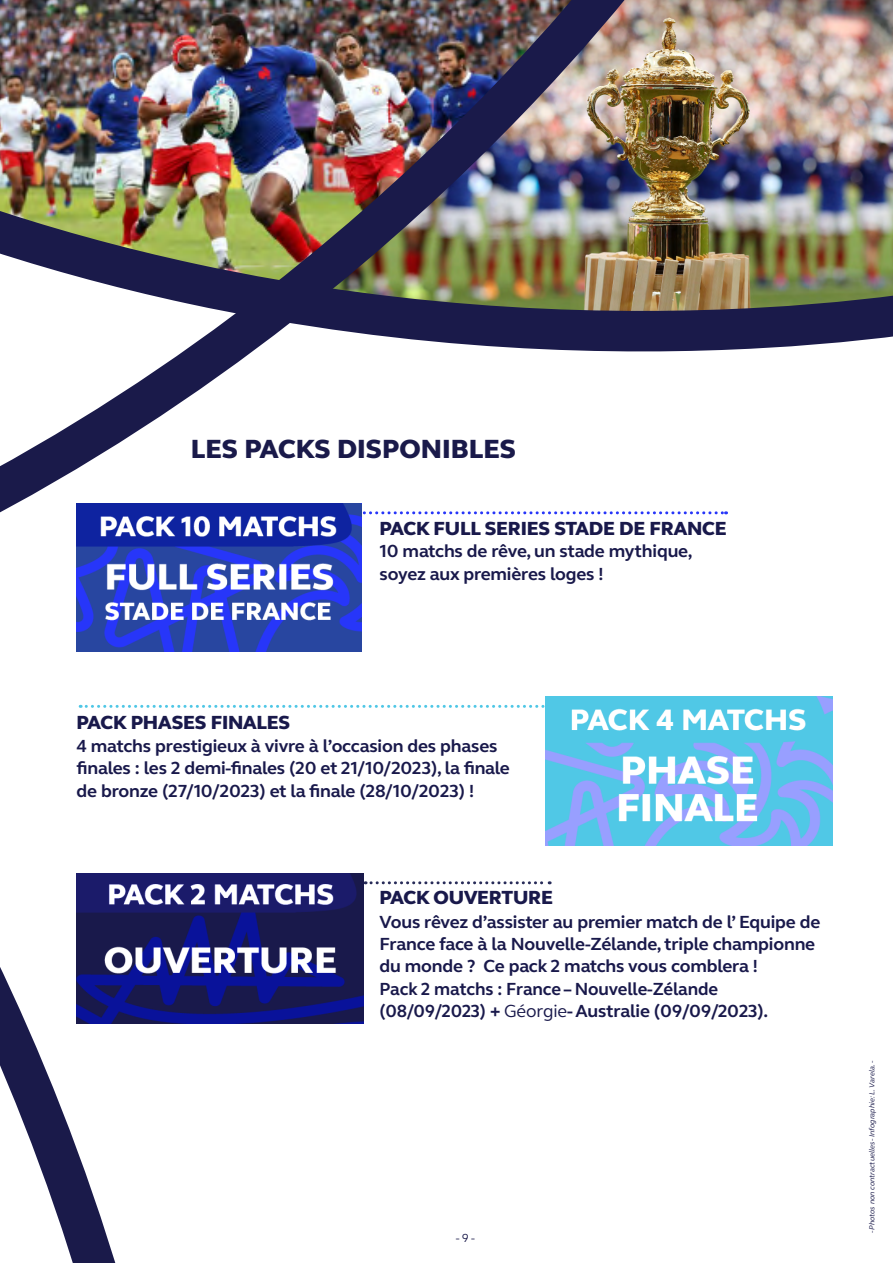
<style>
.page{position:relative;width:893px;height:1263px;background:#fff}
.page>*{position:absolute;margin:0;border:0;box-sizing:border-box;transform-origin:0 0}
.t1{font:800 27px "Webb Ellis Cup";color:#1a1a4a}
.t2{font:800 19.5px "Webb Ellis Cup";letter-spacing:-.01em;color:#19194b}
.t3{font:700 18px/22.4px "Webb Ellis Cup";letter-spacing:-.01em;color:#19194b}
.t4{font:12px "Webb Ellis Cup";color:#1a1a4a}
.t5{font:italic 7.5px "Webb Ellis Cup";color:#1a1a4a}
.s1{font-weight:400}
</style>
<div class="page">
<svg style="left:214px;top:705px;width:331px;height:3px"></svg>
<svg style="left:365px;top:881px;width:185px;height:3px"></svg>
<img style="left:706px;top:0;width:187px;height:169px">
<img style="left:706px;top:169px;width:187px;height:182px">
<img style="left:0;top:0;width:706px;height:614px">
<svg style="left:0;top:594px;width:212px;height:669px"></svg>
<svg style="left:361px;top:511px;width:366px;height:3px"></svg>
<img style="left:77px;top:503px;width:284px;height:148px">
<img style="left:545px;top:696px;width:288px;height:150px">
<img style="left:77px;top:874px;width:287px;height:150px">
<h1 class="t1" style="left:191px;top:431px;width:327px">LES PACKS DISPONIBLES</h1>
<p class="t2" style="left:379px;top:515px;width:349px">PACK FULL SERIES STADE DE FRANCE</p>
<p class="t3" style="left:379px;top:540px;width:314px">10 matchs de rêve, un stade mythique, soyez aux premières loges !</p>
<p class="t2" style="left:77px;top:710px;width:215px">PACK PHASES FINALES</p>
<p class="t3" style="left:77px;top:734px;width:435px">4 matchs prestigieux à vivre à l’occasion des phases finales : les 2 demi-finales (20 et 21/10/2023), la finale de bronze (27/10/2023) et la finale (28/10/2023) !</p>
<p class="t2" style="left:379px;top:885px;width:175px">PACK OUVERTURE</p>
<p class="t3" style="left:379px;top:910px;width:442px">Vous rêvez d’assister au premier match de l’ Equipe de France face à la Nouvelle-Zélande, triple championne du monde ? Ce pack 2 matchs vous comblera !<br>Pack 2 matchs : France – Nouvelle-Zélande (08/09/2023) + <span class="s1">Géorgie</span>- Australie (09/09/2023).</p>
<p class="t4" style="left:456px;top:1230px;width:20px">- 9 -</p>
<p class="t5" style="left:867px;top:1233px;width:174px;rotate:-90deg">- Photos non contractuelles - Infographie: L. Varela. -</p>
</div>
